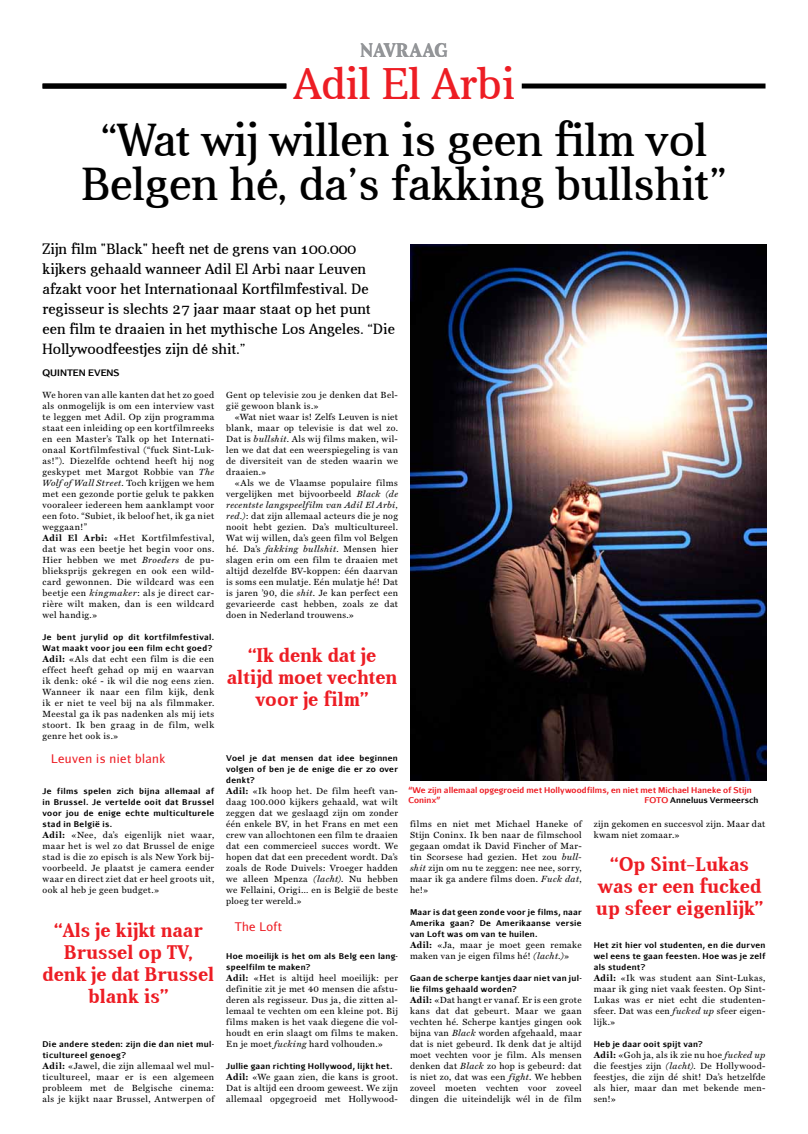
<style>
.page{position:relative;width:808px;height:1134px;background:#fff}
.page>*{position:absolute;margin:0;border:0;box-sizing:border-box;transform-origin:0 0}
.t1{font:47px/44px "Aver";color:#000;text-align:center}
.t2{font:45px "Aver";color:#ed1d24}
.t3{font:700 20px/22px "Aver";color:#ed1d24;text-align:center}
.t4{font:700 20px "Aver";letter-spacing:.04em;color:#939598}
.t5{font:15px/20px "Aver";letter-spacing:.01em;color:#000}
.t6{font:12px "Aurulent Sans";letter-spacing:.04em;color:#ed1d24}
.t7{font:9px/11px "Miller Text";letter-spacing:.045em;color:#000;text-align:justify}
.t8{font:700 9px "Aurulent Sans";color:#000}
.t9{font:700 8px/11px "Aurulent Sans";letter-spacing:.04em;color:#000}
.t10{font:700 8px/10px "Aurulent Sans";letter-spacing:.005em;color:#ed1d24}
.t11{font:700 8px "Aurulent Sans";letter-spacing:.005em;color:#000}
.s1{font-style:italic}
.s2{font-weight:700}
.s3{color:#ed1d24}
</style>
<div class="page">
<div style="left:43px;top:84px;width:243px;height:5px;background:#000"></div>
<div style="left:522px;top:84px;width:243px;height:5px;background:#000"></div>
<img style="left:410px;top:245px;width:356px;height:536px">
<h3 class="t4" style="left:360px;top:39px;width:88px">Navraag</h3>
<h2 class="t2" style="left:294px;top:59px;width:223px">Adil El Arbi</h2>
<h1 class="t1" style="left:80px;top:118px;width:649px">“Wat wij willen is geen film vol<br>Belgen hé, da’s fakking bullshit”</h1>
<p class="t5" style="left:43px;top:239px;width:354px">Zijn film "Black" heeft net de grens van 100.000 kijkers gehaald wanneer Adil El Arbi naar Leuven afzakt voor het Internationaal Kortfilmfestival. De regisseur is slechts 27 jaar maar staat op het punt een film te draaien in het mythische Los Angeles. “Die Hollywoodfeestjes zijn dé shit.”</p>
<p class="t8" style="left:43px;top:366px;width:77px">Quinten Evens</p>
<p class="t7" style="left:43px;top:389px;width:173px;text-align:left">We horen van alle kanten dat het zo goed als onmogelijk is om een interview vast te leggen met Adil. Op zijn programma staat een inleiding op een kortfilmreeks en een Master’s Talk op het Internati&shy;onaal Kortfilmfestival (“fuck Sint-Luk&shy;as!”). Diezelfde ochtend heeft hij nog geskypet met Margot Robbie van <span class="s1">The Wolf of Wall Street</span>. Toch krijgen we hem met een gezonde portie geluk te pakken vooraleer iedereen hem aanklampt voor een foto. “Subiet, ik beloof het, ik ga niet weggaan!”<br><span class="s2">Adil El Arbi:</span> «Het Kortfilmfestival, dat was een beetje het begin voor ons.<br>Hier hebben we met <span class="s1">Broeders</span> de pu&shy;blieksprijs gekregen en ook een wild&shy;card gewonnen. Die wildcard was een beetje een <span class="s1">kingmaker</span>: als je direct car&shy;rière wilt maken, dan is een wildcard wel handig.»</p>
<p class="t9" style="left:43px;top:631px;width:173px">Je bent jurylid op dit kortfilmfestival.<br>Wat maakt voor jou een film echt goed?</p>
<p class="t7" style="left:43px;top:653px;width:173px"><span class="s2">Adil:</span> «Als dat echt een film is die een effect heeft gehad op mij en waarvan ik denk: oké - ik wil die nog eens zien.<br>Wanneer ik naar een film kijk, denk ik er niet te veel bij na als filmmaker.<br>Meestal ga ik pas nadenken als mij iets stoort. Ik ben graag in de film, welk genre het ook is.»</p>
<h3 class="t6" style="left:51px;top:751px;width:116px">Leuven is niet blank</h3>
<p class="t9" style="left:43px;top:785px;width:173px;text-align:justify">Je films spelen zich bijna allemaal af in Brussel. Je vertelde ooit dat Brussel voor jou de enige echte multiculturele stad in België is.</p>
<p class="t7" style="left:43px;top:829px;width:173px"><span class="s2">Adil:</span> «Nee, da’s eigenlijk niet waar, maar het is wel zo dat Brussel de enige stad is die zo episch is als New York bij&shy;voorbeeld. Je plaatst je camera eender waar en direct ziet dat er heel groots uit, ook al heb je geen budget.»</p>
<p class="t7" style="left:226px;top:389px;width:173px">Gent op televisie zou je denken dat Bel&shy;gië gewoon blank is.»</p>
<p class="t7" style="left:226px;top:411px;width:173px;text-indent:9px">«Wat niet waar is! Zelfs Leuven is niet blank, maar op televisie is dat wel zo.<br>Dat is <span class="s1">bullshit</span>. Als wij films maken, wil&shy;len we dat dat een weerspiegeling is van de diversiteit van de steden waarin we draaien.»</p>
<p class="t7" style="left:226px;top:477px;width:173px;text-indent:9px">«Als we de Vlaamse populaire films vergelijken met bijvoorbeeld <span class="s1">Black (de recentste langspeelfilm van Adil El Arbi, red.)</span>: dat zijn allemaal acteurs die je nog nooit hebt gezien. Da’s multicultureel.<br>Wat wij willen, da’s geen film vol Belgen hé. Da’s <span class="s1">fakking bullshit</span>. Mensen hier slagen erin om een film te draaien met altijd dezelfde BV-koppen: één daarvan is soms een mulatje. Eén mulatje hé! Dat is jaren ’90, die <span class="s1">shit</span>. Je kan perfect een gevarieerde cast hebben, zoals ze dat doen in Nederland trouwens.»</p>
<h3 class="t3" style="left:227px;top:644px;width:172px">“Ik denk dat je altijd moet vechten voor je film”</h3>
<p class="t9" style="left:226px;top:752px;width:173px;text-align:justify">Voel je dat mensen dat idee beginnen volgen of ben je de enige die er zo over denkt?</p>
<p class="t7" style="left:226px;top:785px;width:173px"><span class="s2">Adil:</span> «Ik hoop het. De film heeft van&shy;daag 100.000 kijkers gehaald, wat wilt zeggen dat we geslaagd zijn om zonder één enkele BV, in het Frans en met een crew van allochtonen een film te draaien dat een commercieel succes wordt. We hopen dat dat een precedent wordt. Da’s zoals de Rode Duivels: Vroeger hadden we alleen Mpenza <span class="s1">(lacht)</span>. Nu hebben we Fellaini, Origi… en is België de beste ploeg ter wereld.»</p>
<h3 class="t6" style="left:235px;top:919px;width:49px">The Loft</h3>
<p class="t9" style="left:226px;top:950px;width:173px">Hoe moeilijk is het om als Belg een lang&shy;speelfilm te maken?</p>
<p class="t7" style="left:226px;top:972px;width:173px"><span class="s2">Adil:</span> «Het is altijd heel moeilijk: per definitie zit je met 40 mensen die afstu&shy;deren als regisseur. Dus ja, die zitten al&shy;lemaal te vechten om een kleine pot. Bij films maken is het vaak diegene die vol&shy;houdt en erin slaagt om films te maken.<br>En je moet <span class="s1">fucking</span> hard volhouden.»</p>
<p class="t9" style="left:226px;top:1060px;width:168px">Jullie gaan richting Hollywood, lijkt het.</p>
<p class="t7" style="left:226px;top:1071px;width:173px"><span class="s2">Adil:</span> «We gaan zien, die kans is groot.<br>Dat is altijd een droom geweest. We zijn allemaal opgegroeid met Hollywood-</p>
<p class="t10" style="left:409px;top:784px;width:345px">“We zijn allemaal opgegroeid met Hollywoodfilms, en niet met M ichael Haneke of Stijn<br>Coninx”</p>
<p class="t11" style="left:645px;top:794px;width:115px"><span class="s3">FOTO</span> Anneluus Vermeersch</p>
<p class="t7" style="left:594px;top:818px;width:173px">zijn gekomen en succesvol zijn. Maar dat kwam niet zomaar.»</p>
<p class="t7" style="left:410px;top:818px;width:173px">films en niet met Michael Haneke of Stijn Coninx. Ik ben naar de filmschool gegaan omdat ik David Fincher of Mar&shy;tin Scorsese had gezien. Het zou <span class="s1">bull&shy;shit</span> zijn om nu te zeggen: nee nee, sorry, maar ik ga andere films doen. <span class="s1">Fuck dat</span>, he!»</p>
<p class="t9" style="left:410px;top:906px;width:173px;text-align:justify">Maar is dat geen zonde voor je films, naar Amerika gaan? De Amerikaanse versie van Loft was om van te huilen.</p>
<p class="t7" style="left:410px;top:939px;width:173px"><span class="s2">Adil:</span> «Ja, maar je moet geen remake maken van je eigen films hé! <span class="s1">(lacht.)</span>»</p>
<p class="t9" style="left:410px;top:972px;width:173px">Gaan de scherpe kantjes daar niet van jul&shy;lie films gehaald worden?</p>
<p class="t7" style="left:410px;top:994px;width:173px"><span class="s2">Adil:</span> «Dat hangt er vanaf. Er is een grote kans dat dat gebeurt. Maar we gaan vechten hé. Scherpe kantjes gingen ook bijna van <span class="s1">Black</span> worden afgehaald, maar dat is niet gebeurd. Ik denk dat je altijd moet vechten voor je film. Als mensen denken dat <span class="s1">Black</span> zo hop is gebeurd: dat is niet zo, dat was een <span class="s1">fight</span>. We hebben zoveel moeten vechten voor zoveel dingen die uiteindelijk wél in de film</p>
<h3 class="t3" style="left:596px;top:853px;width:169px">“Op Sint-Lukas was er een fucked up sfeer eigenlijk”</h3>
<h3 class="t3" style="left:43px;top:919px;width:173px">“Als je kijkt naar<br>Brussel op TV, denk je dat Brussel blank is”</h3>
<p class="t9" style="left:594px;top:939px;width:173px;text-align:justify">Het zit hier vol studenten, en die durven wel eens te gaan feesten. Hoe was je zelf als student?</p>
<p class="t7" style="left:594px;top:972px;width:173px"><span class="s2">Adil:</span> «Ik was student aan Sint-Lukas, maar ik ging niet vaak feesten. Op Sint-Lukas was er niet echt die studenten&shy;sfeer. Dat was een <span class="s1">fucked up</span> sfeer eigen&shy;lijk.»</p>
<p class="t9" style="left:594px;top:1038px;width:111px">Heb je daar ooit spijt van?</p>
<p class="t7" style="left:594px;top:1049px;width:173px"><span class="s2">Adil:</span> «Goh ja, als ik zie nu hoe <span class="s1">fucked up </span>die feestjes zijn <span class="s1">(lacht)</span>. De Hollywood&shy;feestjes, die zijn dé shit! Da’s hetzelfde als hier, maar dan met bekende men&shy;sen!»</p>
<p class="t9" style="left:43px;top:1038px;width:173px">Die andere steden: zijn die dan niet mul&shy;ticultureel genoeg?</p>
<p class="t7" style="left:43px;top:1060px;width:173px"><span class="s2">Adil:</span> «Jawel, die zijn allemaal wel mul&shy;ticultureel, maar er is een algemeen probleem met de Belgische cinema: als je kijkt naar Brussel, Antwerpen of</p>
</div>
